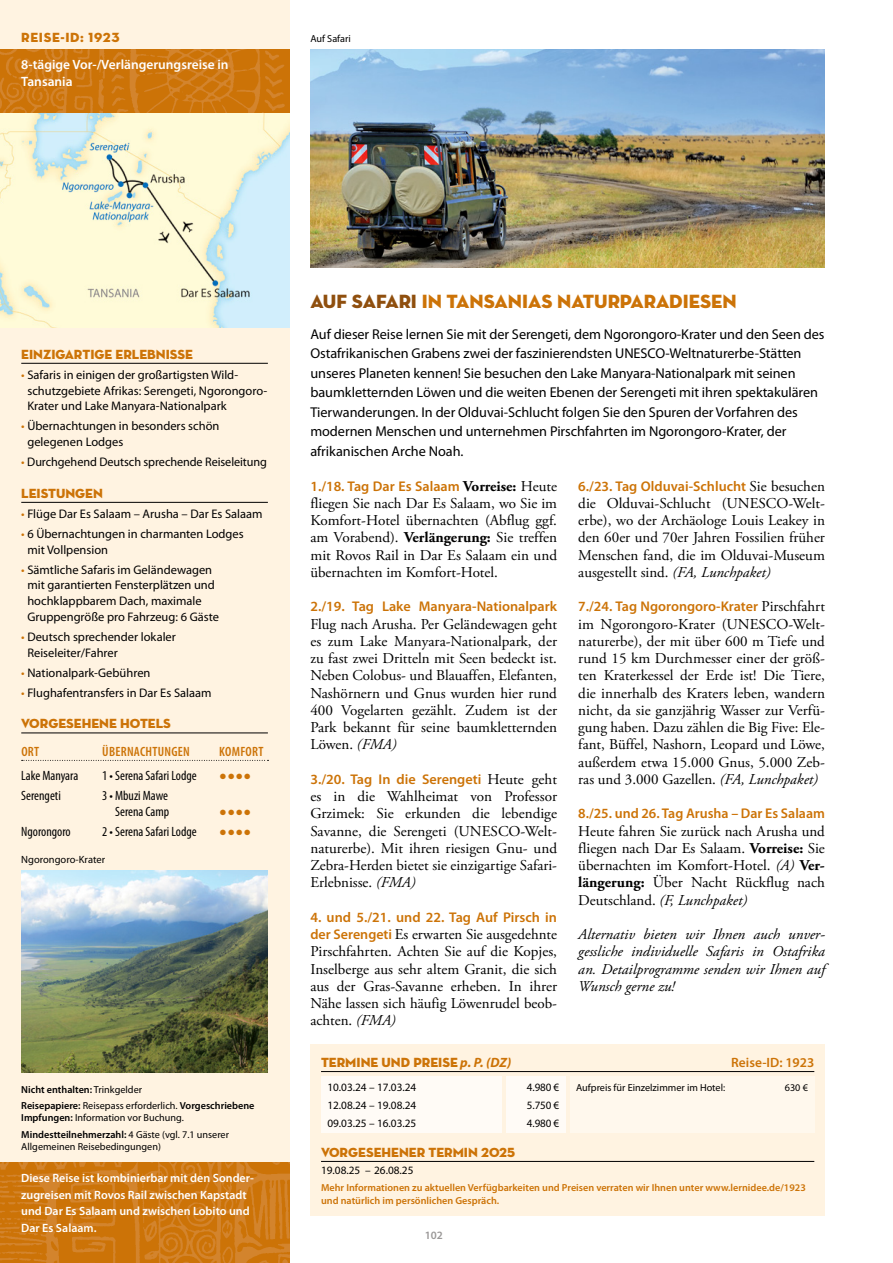
<style>
.page{position:relative;width:893px;height:1263px;background:#fff}
.page>*{position:absolute;margin:0;border:0;box-sizing:border-box;transform-origin:0 0}
.t1{font:19.5px "Neutra Disp Titling";color:#cc7307}
.t2{font:15px/17.2px "Adobe Garamond Pro";color:#000;text-align:justify}
.t3{font:italic 15px/17.2px "Adobe Garamond Pro";color:#000;text-align:justify}
.t4{font:14.25px/19.5px "Myriad Pro";letter-spacing:-.005em;color:#000}
.t5{font:600 14.1px "Myriad Pro";color:#cc7307}
.t6{font:13.5px "Neutra Disp Titling";color:#cc7307}
.t7{font:condensed 13.5px/15.8px "Myriad Pro";color:#000;text-align:right}
.t8{font:600 13.5px/16.5px "Myriad Pro";color:#fff}
.t9{font:600 condensed 13.5px "Myriad Pro";letter-spacing:.02em;color:#cc7307}
.t10{font:13.5px "Neutra Disp Titling";letter-spacing:.05em;color:#cc7307}
.t11{font:600 13.5px "Myriad Pro";color:#cc7307}
.t12{font:12.75px "Arial";color:#cc7307}
.t13{font:12.45px/15.8px "Myriad Pro";color:#000}
.t14{font:600 12px/16.5px "Myriad Pro";color:#fff}
.t15{font:11.25px/17.7px "Myriad Pro";color:#000;text-align:justify}
.t16{font:600 11.25px "Myriad Pro";color:#9a9897}
.t17{font:10.5px "Myriad Pro";color:#000}
.t18{font:10.2px/16.2px "Myriad Pro";color:#000}
.t19{font:600 10.2px/12.3px "Myriad Pro";color:#cc7307}
.t20{font:600 10.2px/16.2px "Myriad Pro";color:#000}
.s1{color:#cc7307}
.s2{font-weight:400}
.s3{font-weight:600}
.s4{color:#8f4f0e}
.s5{font-family:"Adobe Garamond Pro";font-weight:700;font-size:15px;color:#000}
.s6{font-family:"Adobe Garamond Pro";font-weight:400;font-size:15px;color:#000}
.s7{font-weight:700}
.s8{font-style:italic}
.s9{font-family:"Myriad Pro";font-weight:600;font-size:14.1px;color:#cc7307}
.s10{font-family:"Myriad Pro";font-weight:700;font-style:italic}
</style>
<div class="page">
<img style="left:310px;top:49px;width:515px;height:219px">
<div style="left:0;top:0;width:289px;height:1263px;background:#fff3e1"></div>
<img style="left:0;top:49px;width:289px;height:278px">
<hr style="left:21px;top:363px;width:247px;height:1px;background:#000">
<hr style="left:21px;top:502px;width:247px;height:1px;background:#000">
<hr style="left:21px;top:733px;width:247px;height:1px;background:#000">
<svg style="left:22px;top:760px;width:246px;height:1px"></svg>
<img style="left:0;top:1162px;width:289px;height:101px">
<div style="left:310px;top:1044px;width:515px;height:171px;background:#fff3e1"></div>
<hr style="left:321px;top:1071px;width:493px;height:1px;background:#000">
<hr style="left:321px;top:1161px;width:493px;height:1px;background:#000">
<div style="left:321px;top:1076px;width:181px;height:57px;background:#fffbf6"></div>
<div style="left:506px;top:1076px;width:60px;height:57px;background:#fffbf6"></div>
<img style="left:21px;top:870px;width:247px;height:202px">
<div style="left:570px;top:1076px;width:244px;height:57px;background:#fff8ed"></div>
<p class="t10" style="left:21px;top:29px;width:100px">REISE-ID: 1923</p>
<p class="t8" style="left:21px;top:57px;width:209px">8-tägige Vor-/Verlängerungsreise in<br>Tansania</p>
<p class="t18" style="left:310px;top:31px;width:42px">Auf Safari</p>
<p class="t6" style="left:21px;top:346px;width:173px">EINZIGARTIGE ERLEBNISSE</p>
<p class="t13" style="left:27px;top:367px;width:241px;text-indent:-6px"><span class="s1">•</span> Safaris in einigen der großartigsten Wild&shy;schutzgebiete Afrikas: Serengeti, Ngorongoro-<br>Krater und Lake Manyara-Nationalpark</p>
<p class="t13" style="left:27px;top:418px;width:194px;text-indent:-6px"><span class="s1">•</span> Übernachtungen in besonders schön gelegenen Lodges</p>
<p class="t13" style="left:21px;top:454px;width:247px"><span class="s1">•</span> Durchgehend Deutsch sprechende Reiseleitung</p>
<p class="t6" style="left:21px;top:485px;width:83px">LEISTUNGEN</p>
<p class="t13" style="left:21px;top:506px;width:243px"><span class="s1">•</span> Flüge Dar Es Salaam – Arusha – Dar Es Salaam</p>
<p class="t13" style="left:27px;top:526px;width:218px;text-indent:-6px"><span class="s1">•</span> 6 Übernachtungen in charmanten Lodges mit Vollpension</p>
<p class="t13" style="left:27px;top:562px;width:193px;text-indent:-6px"><span class="s1">•</span> Sämtliche Safaris im Geländewagen mit garantierten Fensterplätzen und hochklappbarem Dach, maximale Gruppengröße pro Fahrzeug: 6 Gäste</p>
<p class="t13" style="left:27px;top:629px;width:150px;text-indent:-6px"><span class="s1">•</span> Deutsch sprechender lokaler<br>Reiseleiter/Fahrer</p>
<p class="t13" style="left:21px;top:665px;width:131px"><span class="s1">•</span> Nationalpark-Gebühren</p>
<p class="t13" style="left:21px;top:685px;width:192px"><span class="s1">•</span> Flughafentransfers in Dar Es Salaam</p>
<p class="t6" style="left:21px;top:715px;width:151px">VORGESEHENE HOTELS</p>
<p class="t9" style="left:21px;top:744px;width:19px">ORT</p>
<p class="t9" style="left:102px;top:744px;width:89px">ÜBERNACHTUNGEN</p>
<p class="t9" style="left:219px;top:744px;width:46px">KOMFORT</p>
<p class="t7" style="left:21px;top:768px;width:59px">Lake Manyara</p>
<p class="t7" style="left:102px;top:768px;width:96px">1 • Serena Safari Lodge</p>
<p class="t12" style="left:219px;top:767px;width:33px">●●●●</p>
<p class="t7" style="left:21px;top:788px;width:41px">Serengeti</p>
<p class="t7" style="left:102px;top:788px;width:68px">3 • Mbuzi Mawe<br>Serena Camp</p>
<p class="t12" style="left:219px;top:803px;width:33px">●●●●</p>
<p class="t7" style="left:21px;top:824px;width:51px">Ngorongoro</p>
<p class="t7" style="left:102px;top:824px;width:96px">2 • Serena Safari Lodge</p>
<p class="t12" style="left:219px;top:823px;width:33px">●●●●</p>
<p class="t17" style="left:21px;top:854px;width:85px">Ngorongoro-Krater</p>
<p class="t20" style="left:21px;top:1081px;width:235px">Nicht enthalten: <span class="s2">Trinkgelder<br></span>Reisepapiere: <span class="s2">Reisepass erforderlich.</span> Vorgeschriebene</p>
<p class="t18" style="left:21px;top:1110px;width:209px"><span class="s3">Impfungen:</span> Information vor Buchung.<br><span class="s3">Mindestteilnehmerzahl:</span> 4 Gäste (vgl. 7.1 unserer</p>
<p class="t18" style="left:21px;top:1138px;width:141px">Allgemeinen Reisebedingungen)</p>
<p class="t14" style="left:21px;top:1170px;width:233px">Diese Reise ist kombinierbar mit den Sonder&shy;zugreisen mit Rovos Rail zwischen Kapstadt und Dar Es Salaam und zwischen Lobito und Dar Es Salaam.</p>
<h1 class="t1" style="left:310px;top:289px;width:428px"><span class="s4">AUF SAFARI</span> IN TANSANIAS NATURPARADIESEN</h1>
<p class="t4" style="left:310px;top:325px;width:516px">Auf dieser Reise lernen Sie mit der Serengeti, dem Ngorongoro-Krater und den Seen des Ostafrikanischen Grabens zwei der faszinierendsten UNESCO-Weltnaturerbe-Stätten unseres Planeten kennen! Sie besuchen den Lake Manyara-Nationalpark mit seinen baumkletternden Löwen und die weiten Ebenen der Serengeti mit ihren spektakulären Tierwanderungen. In der Olduvai-Schlucht folgen Sie den Spuren der Vorfahren des modernen Menschen und unternehmen Pirschfahrten im Ngorongoro-Krater, der afrikanischen Arche Noah.</p>
<p class="t5" style="left:310px;top:478px;width:248px">1./18. Tag Dar Es Salaam <span class="s5">Vorreise:</span> <span class="s6">Heute</span></p>
<p class="t2" style="left:310px;top:495px;width:248px">fliegen Sie nach Dar Es Salaam, wo Sie im Komfort-Hotel übernachten (Abflug ggf. am Vorabend). <span class="s7">Verlängerung:</span> Sie treffen mit Rovos Rail in Dar Es Salaam ein und übernachten im Komfort-Hotel.</p>
<p class="t5" style="left:310px;top:599px;width:248px">2./19. Tag Lake Manyara-Nationalpark</p>
<p class="t2" style="left:310px;top:616px;width:248px">Flug nach Arusha. Per Geländewagen geht es zum Lake Manyara-Nationalpark, der zu fast zwei Dritteln mit Seen bedeckt ist.<br>Neben Colobus- und Blauaffen, Elefanten, Nashörnern und Gnus wurden hier rund 400 Vogelarten gezählt. Zudem ist der Park bekannt für seine baumkletternden Löwen. <span class="s8">(FMA)</span></p>
<p class="t5" style="left:310px;top:771px;width:248px">3./20. Tag In die Serengeti <span class="s6">Heute geht</span></p>
<p class="t2" style="left:310px;top:788px;width:248px">es in die Wahlheimat von Professor Grzimek: Sie erkunden die lebendige Savanne, die Serengeti (UNESCO-Welt&shy;naturerbe). Mit ihren riesigen Gnu- und Zebra-Herden bietet sie einzigartige Safari-Erlebnisse. <span class="s8">(FMA)</span></p>
<p class="t5" style="left:310px;top:909px;width:248px">4. und 5./21. und 22. Tag Auf Pirsch in</p>
<p class="t2" style="left:310px;top:926px;width:248px"><span class="s9">der Serengeti</span> Es erwarten Sie ausgedehnte Pirschfahrten. Achten Sie auf die Kopjes, Inselberge aus sehr altem Granit, die sich aus der Gras-Savanne erheben. In ihrer Nähe lassen sich häufig Löwenrudel beob&shy;achten. <span class="s8">(FMA)</span></p>
<p class="t5" style="left:578px;top:478px;width:248px">6./23. Tag Olduvai-Schlucht <span class="s6">Sie besuchen</span></p>
<p class="t2" style="left:578px;top:495px;width:248px">die Olduvai-Schlucht (UNESCO-Welt&shy;erbe), wo der Archäologe Louis Leakey in den 60er und 70er Jahren Fossilien früher Menschen fand, die im Olduvai-Museum ausgestellt sind. <span class="s8">(FA, Lunchpaket)</span></p>
<p class="t5" style="left:578px;top:599px;width:248px">7./24. Tag Ngorongoro-Krater <span class="s6">Pirschfahrt</span></p>
<p class="t2" style="left:578px;top:616px;width:248px">im Ngorongoro-Krater (UNESCO-Welt&shy;naturerbe), der mit über 600 m Tiefe und rund 15 km Durchmesser einer der größ&shy;ten Kraterkessel der Erde ist! Die Tiere, die innerhalb des Kraters leben, wandern nicht, da sie ganzjährig Wasser zur Verfü&shy;gung haben. Dazu zählen die Big Five: Ele&shy;fant, Büffel, Nashorn, Leopard und Löwe, außerdem etwa 15.000 Gnus, 5.000 Zeb&shy;ras und 3.000 Gazellen. <span class="s8">(FA, Lunchpaket)</span></p>
<p class="t5" style="left:578px;top:806px;width:248px">8./25. und 26. Tag Arusha – Dar Es Salaam</p>
<p class="t2" style="left:578px;top:823px;width:248px">Heute fahren Sie zurück nach Arusha und fliegen nach Dar Es Salaam. <span class="s7">Vorreise:</span> Sie übernachten im Komfort-Hotel. <span class="s8">(A)</span> <span class="s7">Ver&shy;längerung:</span> Über Nacht Rückflug nach Deutschland. <span class="s8">(F, Lunchpaket)</span></p>
<p class="t3" style="left:578px;top:926px;width:248px">Alternativ bieten wir Ihnen auch unver&shy;gessliche individuelle Safaris in Ostafrika an. Detailprogramme senden wir Ihnen auf Wunsch gerne zu!</p>
<p class="t6" style="left:321px;top:1054px;width:192px">TERMINE UND PREISE <span class="s10">p. P. (DZ)</span></p>
<p class="t11" style="left:731px;top:1055px;width:85px">Reise-ID: 1923</p>
<p class="t15" style="left:327px;top:1079px;width:90px">10.03.24 – 17.03.24<br>12.08.24 – 19.08.24<br>09.03.25 – 16.03.25</p>
<p class="t15" style="left:527px;top:1079px;width:34px">4.980 € 5.750 € 4.980 €</p>
<p class="t6" style="left:321px;top:1144px;width:196px">VORGESEHENER TERMIN 2025</p>
<p class="t15" style="left:321px;top:1162px;width:94px">19.08.25 – 26.08.25</p>
<p class="t18" style="left:576px;top:1079px;width:151px">Aufpreis für Einzelzimmer im Hotel:</p>
<p class="t18" style="left:785px;top:1079px;width:25px">630 €</p>
<p class="t19" style="left:321px;top:1182px;width:486px">Mehr Informationen zu aktuellen Verfügbarkeiten und Preisen verraten wir Ihnen unter www.lernidee.de/1923 und natürlich im persönlichen Gespräch.</p>
<p class="t16" style="left:425px;top:1229px;width:20px">102</p>
</div>
